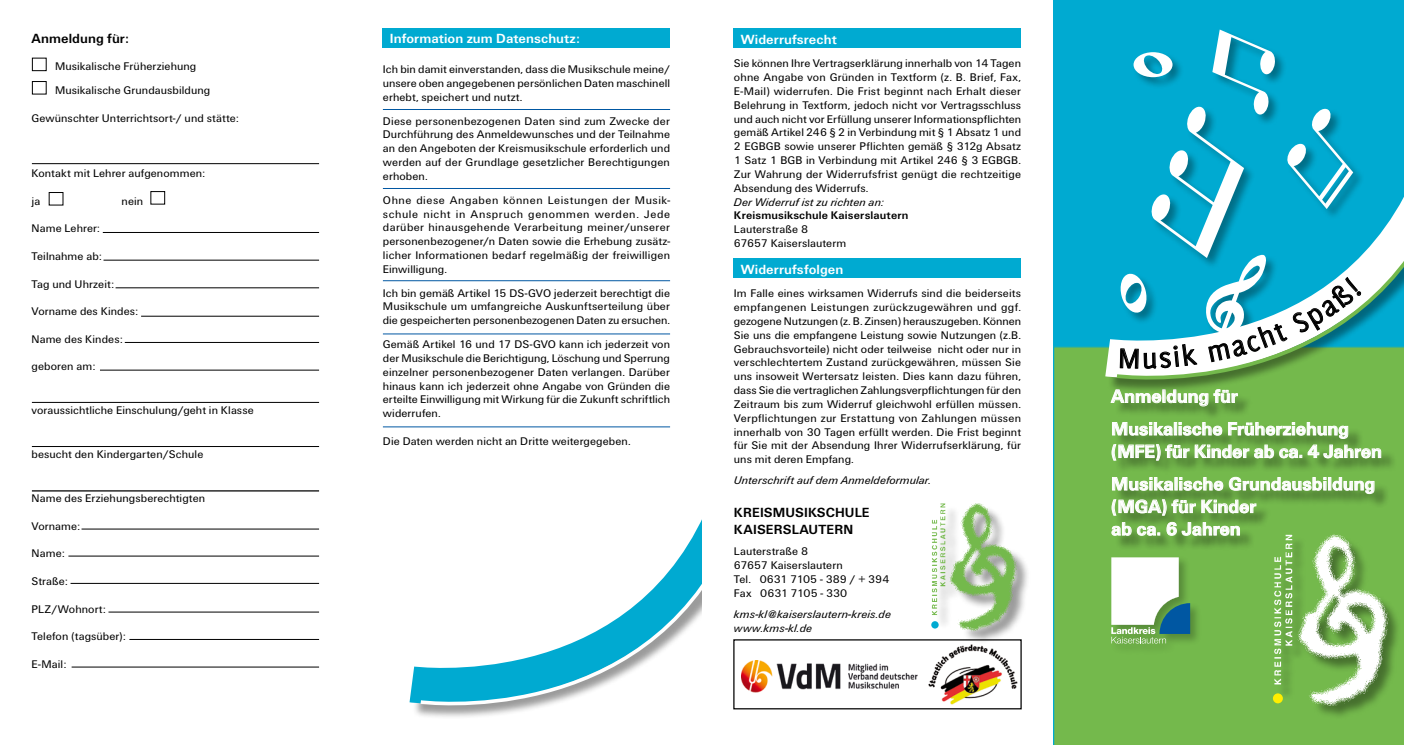
<style>
.page{position:relative;width:1404px;height:745px;background:#fff}
.page>*{position:absolute;margin:0;border:0;box-sizing:border-box;transform-origin:0 0}
.t1{font:700 18.75px/32.5px "Unitus T";color:#fff}
.t2{font:700 13.75px "Unitus T";letter-spacing:.005em;color:#fff}
.t3{font:700 13.75px/16.5px "Unitus T";letter-spacing:.005em;color:#000}
.t4{font:11.5px/13.8px "Unitus T";letter-spacing:.01em;color:#000;text-align:justify}
.t5{font:italic 11.5px/13.8px "Unitus T";letter-spacing:.01em;color:#000}
.t6{font:700 11.5px "Unitus T";letter-spacing:.015em;color:#000}
</style>
<div class="page">
<svg style="left:417px;top:533px;width:317px;height:184px"></svg>
<div style="left:702px;top:487px;width:45px;height:158px;background:#fff"></div>
<div style="left:733px;top:258px;width:287px;height:19px;background:#00aad1"></div>
<div style="left:733px;top:28px;width:287px;height:19px;background:#00aad1"></div>
<div style="left:733px;top:639px;width:288px;height:70px;border:1px solid #000"></div>
<img style="left:928px;top:644px;width:90px;height:61px">
<img style="left:741px;top:660px;width:177px;height:31px">
<div style="left:934px;top:505px;width:97px;height:139px;background:#000;opacity:.4"></div>
<img style="left:931px;top:503px;width:87px;height:127px">
<svg style="left:931px;top:620px;width:7px;height:8px"></svg>
<div style="left:1052px;top:0;width:351px;height:346px;background:#00aad1"></div>
<div style="left:1053px;top:346px;width:350px;height:398px;background:#74b94c"></div>
<div style="left:1113px;top:391px;width:283px;height:160px;background:#000;opacity:.4"></div>
<svg style="left:1111px;top:420px;width:270px;height:40px;background:#8cbc70"></svg>
<svg style="left:1111px;top:475px;width:263px;height:40px;background:#87ba6a"></svg>
<svg style="left:1111px;top:521px;width:48px;height:14px"></svg>
<svg style="left:1166px;top:521px;width:73px;height:14px"></svg>
<div style="left:32px;top:58px;width:15px;height:13px;border:1px solid #000"></div>
<div style="left:49px;top:192px;width:14px;height:13px;border:1px solid #000"></div>
<div style="left:150px;top:191px;width:15px;height:13px;border:1px solid #000"></div>
<div style="left:32px;top:81px;width:15px;height:13px;border:1px solid #000"></div>
<hr style="left:32px;top:163px;width:287px;height:1px;background:#000">
<hr style="left:103px;top:232px;width:216px;height:1px;background:#000">
<hr style="left:103px;top:259px;width:216px;height:1px;background:#000">
<hr style="left:116px;top:287px;width:203px;height:1px;background:#000">
<hr style="left:32px;top:401px;width:287px;height:1px;background:#000">
<hr style="left:32px;top:446px;width:287px;height:1px;background:#000">
<hr style="left:32px;top:490px;width:287px;height:1px;background:#000">
<hr style="left:81px;top:528px;width:238px;height:1px;background:#000">
<hr style="left:68px;top:555px;width:251px;height:1px;background:#000">
<hr style="left:71px;top:582px;width:248px;height:1px;background:#000">
<hr style="left:108px;top:611px;width:211px;height:1px;background:#000">
<hr style="left:129px;top:638px;width:190px;height:1px;background:#000">
<hr style="left:72px;top:666px;width:247px;height:1px;background:#000">
<div style="left:1276px;top:536px;width:126px;height:184px;background:#000;opacity:.4"></div>
<img style="left:1269px;top:532px;width:121px;height:174px">
<div style="left:1272px;top:693px;width:10px;height:10px;background:#fe0;border-radius:50%"></div>
<hr style="left:141px;top:315px;width:178px;height:1px;background:#000">
<hr style="left:125px;top:342px;width:194px;height:1px;background:#000">
<hr style="left:100px;top:369px;width:219px;height:1px;background:#000">
<div style="left:383px;top:29px;width:287px;height:19px;background:#00aad1"></div>
<hr style="left:383px;top:333px;width:287px;height:1px;background:#0057a2">
<hr style="left:383px;top:280px;width:287px;height:1px;background:#0057a2">
<hr style="left:383px;top:188px;width:287px;height:1px;background:#0057a2">
<hr style="left:383px;top:109px;width:287px;height:1px;background:#0057a2">
<hr style="left:383px;top:426px;width:287px;height:1px;background:#0057a2">
<div style="left:1109px;top:555px;width:92px;height:99px;background:#000;opacity:.25"></div>
<svg style="left:1111px;top:557px;width:78px;height:86px"></svg>
<svg style="left:1070px;top:198px;width:333px;height:197px"></svg>
<svg style="left:1361px;top:201px;width:42px;height:205px"></svg>
<svg style="left:1110px;top:29px;width:251px;height:381px"></svg>
<p class="t3" style="left:32px;top:30px;width:99px">Anmeldung für:</p>
<p class="t4" style="left:55px;top:54px;width:157px;line-height:23.8px">Musikalische Früherziehung<br>Musikalische Grundausbildung</p>
<p class="t4" style="left:32px;top:111px;width:209px">Gewünschter Unterrichtsort-/ und stätte:</p>
<p class="t4" style="left:32px;top:166px;width:175px">Kontakt mit Lehrer aufgenommen:</p>
<p class="t4" style="left:32px;top:194px;width:10px">ja</p>
<p class="t4" style="left:122px;top:194px;width:23px">nein</p>
<p class="t4" style="left:32px;top:221px;width:70px">Name Lehrer:</p>
<p class="t4" style="left:32px;top:249px;width:72px">Teilnahme ab:</p>
<p class="t4" style="left:32px;top:276px;width:84px">Tag und Uhrzeit:</p>
<p class="t4" style="left:32px;top:304px;width:108px">Vorname des Kindes:</p>
<p class="t4" style="left:32px;top:332px;width:93px">Name des Kindes:</p>
<p class="t4" style="left:32px;top:359px;width:65px">geboren am:</p>
<p class="t4" style="left:32px;top:403px;width:224px">voraussichtliche Einschulung/geht in Klasse</p>
<p class="t4" style="left:32px;top:447px;width:173px">besucht den Kindergarten/Schule</p>
<p class="t4" style="left:32px;top:491px;width:175px">Name des Erziehungsberechtigten</p>
<p class="t4" style="left:32px;top:518px;width:50px">Vorname:</p>
<p class="t4" style="left:32px;top:546px;width:35px">Name:</p>
<p class="t4" style="left:32px;top:573px;width:38px">Straße:</p>
<p class="t4" style="left:32px;top:601px;width:76px">PLZ/Wohnort:</p>
<p class="t4" style="left:32px;top:629px;width:96px">Telefon (tagsüber):</p>
<p class="t4" style="left:32px;top:656px;width:36px">E-Mail:</p>
<p class="t2" style="left:390px;top:30px;width:191px">Information zum Datenschutz:</p>
<p class="t4" style="left:383px;top:62px;width:289px">Ich bin damit einverstanden, dass die Musikschule meine/ unsere oben angegebenen persönlichen Daten maschinell erhebt, speichert und nutzt.</p>
<p class="t4" style="left:383px;top:114px;width:289px">Diese personenbezogenen Daten sind zum Zwecke der Durchführung des Anmeldewunsches und der Teilnahme an den Angeboten der Kreismusikschule erforderlich und werden auf der Grundlage gesetzlicher Berechtigungen erhoben.</p>
<p class="t4" style="left:383px;top:193px;width:289px">Ohne diese Angaben können Leistungen der Musik&shy;schule nicht in Anspruch genommen werden. Jede darüber hinausgehende Verarbeitung meiner/unserer personenbezogener/n Daten sowie die Erhebung zusätz&shy;licher Informationen bedarf regelmäßig der freiwilligen Einwilligung.</p>
<p class="t4" style="left:383px;top:285px;width:289px">Ich bin gemäß Artikel 15 DS-GVO jederzeit berechtigt die Musikschule um umfangreiche Auskunftserteilung über die gespeicherten personenbezogenen Daten zu ersuchen.</p>
<p class="t4" style="left:383px;top:337px;width:289px">Gemäß Artikel 16 und 17 DS-GVO kann ich jederzeit von der Musikschule die Berichtigung, Löschung und Sperrung einzelner personenbezogener Daten verlangen. Darüber hinaus kann ich jederzeit ohne Angabe von Gründen die erteilte Einwilligung mit Wirkung für die Zukunft schriftlich widerrufen.</p>
<p class="t4" style="left:383px;top:433px;width:249px">Die Daten werden nicht an Dritte weitergegeben.</p>
<p class="t2" style="left:740px;top:31px;width:97px">Widerrufsrecht</p>
<p class="t4" style="left:733px;top:56px;width:289px">Sie können Ihre Vertragserklärung innerhalb von 14 Tagen ohne Angabe von Gründen in Textform (z. B. Brief, Fax, E-Mail) widerrufen. Die Frist beginnt nach Erhalt dieser Belehrung in Textform, jedoch nicht vor Vertragsschluss und auch nicht vor Erfüllung unserer Informationspflichten gemäß Artikel 246 § 2 in Verbindung mit § 1 Absatz 1 und 2 EGBGB sowie unserer Pflichten gemäß § 312g Absatz 1 Satz 1 BGB in Verbindung mit Artikel 246 § 3 EGBGB.<br>Zur Wahrung der Widerrufsfrist genügt die rechtzeitige Absendung des Widerrufs.</p>
<p class="t5" style="left:733px;top:194px;width:152px">Der Widerruf ist zu richten an:</p>
<p class="t6" style="left:733px;top:209px;width:176px">Kreismusikschule Kaiserslautern</p>
<p class="t4" style="left:733px;top:222px;width:114px">Lauterstraße 8<br>67657 Kaiserslauterm</p>
<p class="t2" style="left:740px;top:261px;width:104px">Widerrufsfolgen</p>
<p class="t4" style="left:733px;top:286px;width:289px">Im Falle eines wirksamen Widerrufs sind die beiderseits empfangenen Leistungen zurückzugewähren und ggf. gezogene Nutzungen (z. B. Zinsen) herauszugeben. Können Sie uns die empfangene Leistung sowie Nutzungen (z.B.<br>Gebrauchsvorteile) nicht oder teilweise nicht oder nur in verschlechtertem Zustand zurückgewähren, müssen Sie uns insoweit Wertersatz leisten. Dies kann dazu führen, dass Sie die vertraglichen Zahlungsverpflichtungen für den Zeitraum bis zum Widerruf gleichwohl erfüllen müssen.<br>Verpflichtungen zur Erstattung von Zahlungen müssen innerhalb von 30 Tagen erfüllt werden. Die Frist beginnt für Sie mit der Absendung Ihrer Widerrufserklärung, für uns mit deren Empfang.</p>
<p class="t5" style="left:733px;top:473px;width:199px">Unterschrift auf dem Anmeldeformular.</p>
<p class="t3" style="left:733px;top:504px;width:137px">KREISMUSIKSCHULE<br>KAISERSLAUTERN</p>
<p class="t4" style="left:733px;top:544px;width:157px;text-align:left">Lauterstraße 8<br>67657 Kaiserslautern<br>Tel. 0631 7105 - 389 / + 394<br>Fax 0631 7105 - 330</p>
<p class="t5" style="left:733px;top:606px;width:158px">kms-kl@kaiserslautern-kreis.de www.kms-kl.de</p>
<h1 class="t1" style="left:1111px;top:379px;width:239px">Anmeldung für<br>Musikalische Früherziehung</h1>
<h1 class="t1" style="left:1111px;top:434px;width:272px">(MFE) für Kinder ab ca. 4 Jahren<br>Musikalische Grundausbildung</h1>
<h1 class="t1" style="left:1111px;top:494px;width:146px;line-height:22.5px">(MGA) für Kinder ab ca. 6 Jahren</h1>
</div>
